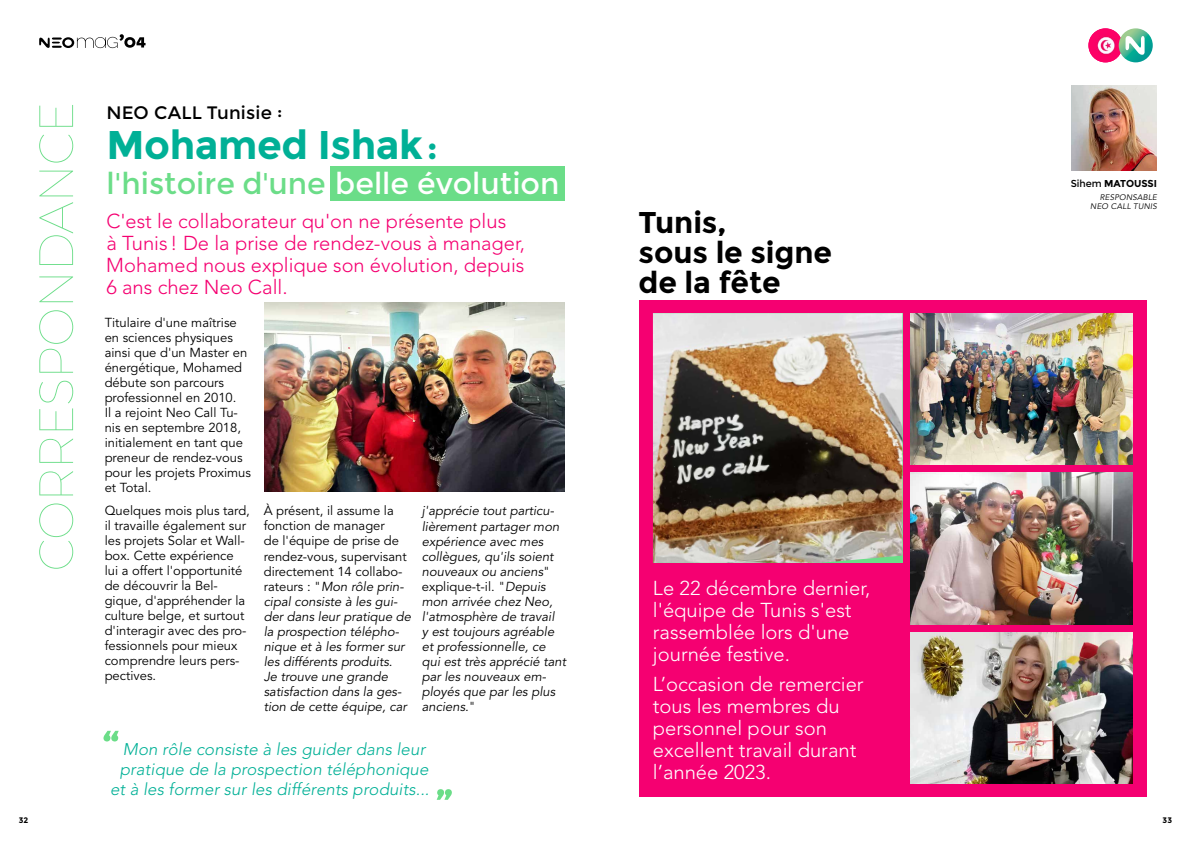
<style>
.page{position:relative;width:1191px;height:851px;background:#fff}
.page>*{position:absolute;margin:0;border:0;box-sizing:border-box;transform-origin:0 0}
.t1{font:700 40px "Montserrat";letter-spacing:-.01em;color:#00b096}
.t2{font:30px "Montserrat";color:#6bdd88}
.t3{font:700 30px/30px "Montserrat";letter-spacing:-.005em;color:#000}
.t4{font:300 20px/22px "Avenir LT Std";color:#fff}
.t5{font:300 20px/22px "Avenir LT Std";color:#f50071}
.t6{font:18px "Montserrat";letter-spacing:.01em;color:#000}
.t7{font:italic 300 16.8px/20px "Avenir LT Std";letter-spacing:.005em;color:#00b096;text-align:center}
.t8{font:italic 13px/15px "Avenir LT Std";color:#000}
.t9{font:13px/15px "Avenir LT Std";color:#000}
.t10{font:700 10px "Montserrat";letter-spacing:-.005em;color:#000}
.t11{font:italic 8px/9.5px "Avenir LT Std";letter-spacing:.025em;color:#000;text-align:right}
.t12{font:700 8px "Montserrat";color:#000}
.s1{font-size:36px}
.s2{color:#fff}
.s3{font-style:normal}
.s4{font-weight:400}
</style>
<div class="page">
<img style="left:264px;top:302px;width:300px;height:189px">
<svg style="left:39px;top:105px;width:34px;height:463px"></svg>
<img style="left:1088px;top:28px;width:34px;height:34px;border-radius:17px">
<svg style="left:1118px;top:28px;width:34px;height:34px"></svg>
<svg style="left:1125px;top:36px;width:19px;height:19px"></svg>
<img style="left:1071px;top:85px;width:86px;height:85px">
<svg style="left:103px;top:730px;width:16px;height:11px"></svg>
<svg style="left:437px;top:789px;width:15px;height:10px"></svg>
<div style="left:639px;top:300px;width:508px;height:496px;background:#f50071"></div>
<svg style="left:39px;top:34px;width:106px;height:14px"></svg>
<img style="left:911px;top:313px;width:221px;height:151px">
<img style="left:911px;top:473px;width:221px;height:151px">
<img style="left:911px;top:632px;width:221px;height:151px">
<img style="left:653px;top:313px;width:249px;height:249px">
<div style="left:330px;top:167px;width:234px;height:34px;background:#6bdd88"></div>
<h3 class="t6" style="left:106px;top:102px;width:178px">NEO CALL Tunisie :</h3>
<h1 class="t1" style="left:106px;top:121px;width:333px">Mohamed Ishak<span class="s1">:</span></h1>
<h2 class="t2" style="left:106px;top:166px;width:455px">l'histoire d'une <span class="s2">belle évolution</span></h2>
<h3 class="t5" style="left:106px;top:210px;width:420px">C'est le collaborateur qu'on ne présente plus<br>à Tunis ! De la prise de rendez-vous à manager, Mohamed nous explique son évolution, depuis 6 ans chez Neo Call.</h3>
<p class="t9" style="left:105px;top:315px;width:148px">Titulaire d'une maîtrise en sciences physiques ainsi que d'un Master en énergétique, Mohamed débute son parcours professionnel en 2010.<br>Il a rejoint Neo Call Tu&shy;nis en septembre 2018, initialement en tant que preneur de rendez-vous pour les projets Proximus et Total.</p>
<p class="t9" style="left:105px;top:503px;width:147px">Quelques mois plus tard, il travaille également sur les projets Solar et Wall&shy;box. Cette expérience lui a offert l'opportunité de découvrir la Bel&shy;gique, d'appréhender la culture belge, et surtout d'interagir avec des pro&shy;fessionnels pour mieux comprendre leurs pers&shy;pectives.</p>
<p class="t8" style="left:264px;top:503px;width:149px"><span class="s3">À présent, il assume la fonction de manager<br>de l'équipe de prise de rendez-vous, supervisant directement 14 collabo&shy;rateurs : "</span>Mon rôle prin&shy;cipal consiste à les gui&shy;der dans leur pratique de la prospection télépho&shy;nique et à les former sur les différents produits.<br>Je trouve une grande satisfaction dans la ges&shy;tion de cette équipe, car</p>
<p class="t8" style="left:422px;top:504px;width:146px">j'apprécie tout particu&shy;lièrement partager mon expérience avec mes collègues, qu'ils soient nouveaux ou anciens<span class="s3">" explique-t-il. "</span>Depuis mon arrivée chez Neo, l'atmosphère de travail<br>y est toujours agréable et professionnelle, ce qui est très apprécié tant par les nouveaux em&shy;ployés que par les plus anciens.<span class="s3">"</span></p>
<p class="t7" style="left:110px;top:739px;width:321px">Mon rôle consiste à les guider dans leur pratique de la prospection téléphonique et à les former sur les différents produits...</p>
<h2 class="t3" style="left:638px;top:207px;width:195px">Tunis,<br>sous le signe de la fête</h2>
<h3 class="t4" style="left:653px;top:577px;width:219px">Le 22 décembre dernier, l'équipe de Tunis s'est rassemblée lors d'une journée festive.</h3>
<h3 class="t4" style="left:653px;top:673px;width:212px">L’occasion de remercier tous les membres du personnel pour son excellent travail durant l’année 2023.</h3>
<p class="t10" style="left:1070px;top:178px;width:88px"><span class="s4">Sihem</span> MATOUSSI</p>
<p class="t11" style="left:1090px;top:192px;width:68px">RESPONSABLE<br>NEO CALL TUNIS</p>
<p class="t12" style="left:19px;top:814px;width:11px">32</p>
<p class="t12" style="left:1162px;top:814px;width:11px">33</p>
</div>
